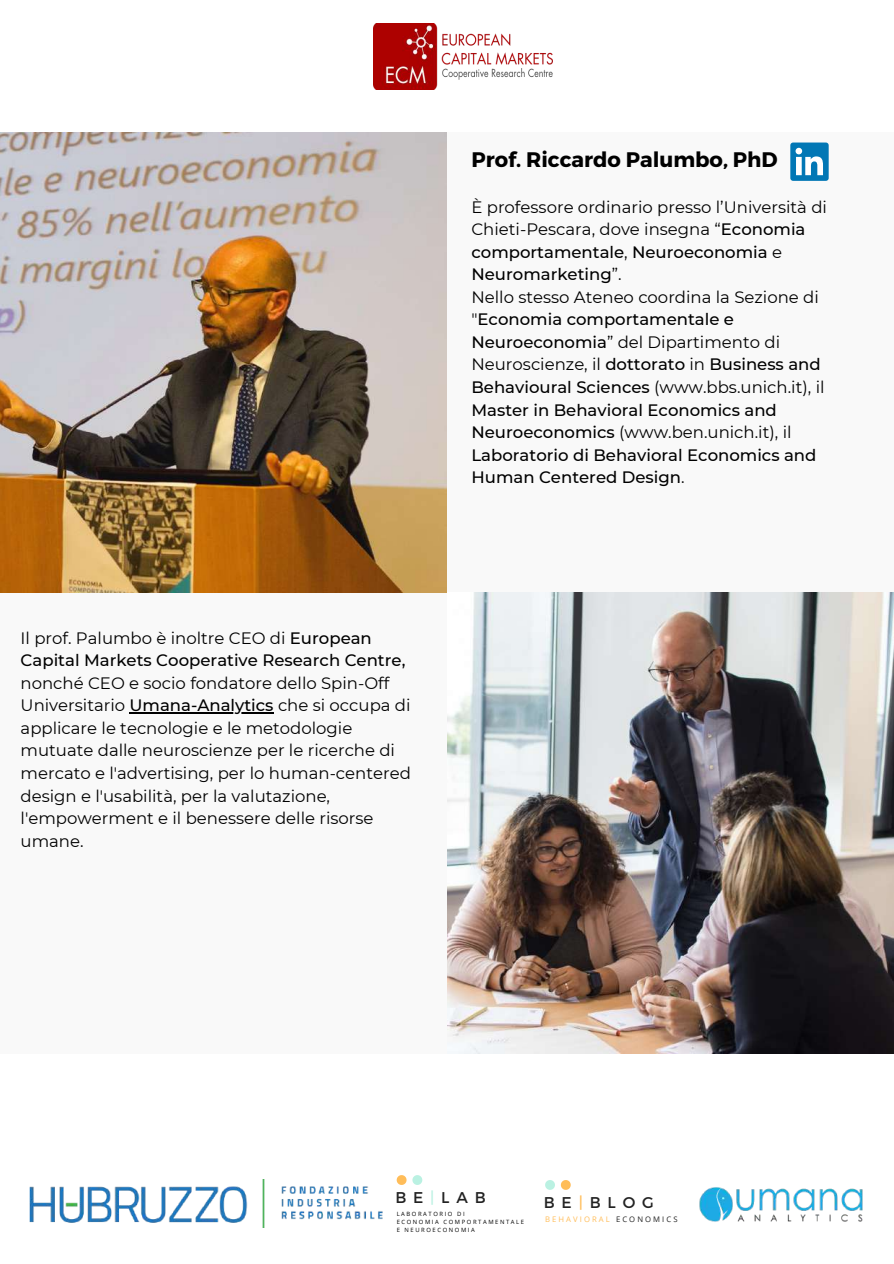
<style>
.page{position:relative;width:894px;height:1264px;background:#fff}
.page>*{position:absolute;margin:0;border:0;box-sizing:border-box;transform-origin:0 0}
.t1{font:700 21px "Montserrat";color:#000}
.t2{font:500 16.5px/22.5px "Montserrat";color:#000}
.t3{font:16.5px/22.5px "Montserrat";color:#000}
.t4{font:15.6px "Montserrat";letter-spacing:.44em;color:#222}
.t5{font:7.65px "Open Sans";letter-spacing:.27em;color:#ffbd59}
.t6{font:5.85px/7.9px "Open Sans";letter-spacing:.27em;color:#000}
.s1{font-weight:400}
.s2{font-weight:500}
.s3{color:#baf1e2}
.s4{color:#ffbd59}
.s5{color:#222}
</style>
<div class="page">
<img style="left:0;top:132px;width:447px;height:460px">
<div style="left:447px;top:132px;width:446px;height:460px;background:#f9f9f9"></div>
<div style="left:0;top:592px;width:447px;height:461px;background:#f9f9f9"></div>
<img style="left:447px;top:592px;width:446px;height:461px">
<div style="left:790px;top:142px;width:38px;height:39px;background:#0177b5;border-radius:3px"></div>
<svg style="left:795px;top:148px;width:27px;height:27px"></svg>
<hr style="left:129px;top:712px;width:144px;height:1px;background:#000">
<img style="left:373px;top:24px;width:179px;height:65px">
<svg style="left:396px;top:1175px;width:10px;height:9px"></svg>
<svg style="left:412px;top:1175px;width:10px;height:9px"></svg>
<svg style="left:545px;top:1180px;width:25px;height:9px"></svg>
<img style="left:699px;top:1187px;width:164px;height:35px">
<img style="left:29px;top:1179px;width:354px;height:47px">
<p class="t2" style="left:21px;top:626px;width:386px"><span class="s1">Il prof. Palumbo è inoltre CEO di</span> European<br>Capital Markets Cooperative Research Centre,</p>
<p class="t3" style="left:21px;top:671px;width:391px">nonché CEO e socio fondatore dello Spin-Off Universitario <span class="s2">Umana-Analytics</span> che si occupa di applicare le tecnologie e le metodologie mutuate dalle neuroscienze per le ricerche di mercato e l'advertising, per lo human-centered design e l'usabilità, per la valutazione, l'empowerment e il benessere delle risorse umane.</p>
<p class="t1" style="left:471px;top:146px;width:307px">Prof. Riccardo Palumbo, PhD</p>
<p class="t2" style="left:471px;top:195px;width:357px"><span class="s1">È professore ordinario presso l’Università di Chieti-Pescara, dove insegna “</span>Economia comportamentale<span class="s1">,</span> Neuroeconomia <span class="s1">e </span>Neuromarketing<span class="s1">”.<br>Nello stesso Ateneo coordina la Sezione di "</span>Economia comportamentale e Neuroeconomia<span class="s1">” del Dipartimento di Neuroscienze, il</span> dottorato <span class="s1">in</span> Business and Behavioural Sciences <span class="s1">(www.bbs.unich.it), il </span>Master in Behavioral Economics and Neuroeconomics <span class="s1">(www.ben.unich.it), il </span>Laboratorio di Behavioral Economics and Human Centered Design<span class="s1">.</span></p>
<p class="t4" style="left:395px;top:1187px;width:92px">BE<span class="s3">|</span>LAB</p>
<p class="t6" style="left:396px;top:1209px;width:129px">LABORATORIO DI<br>ECONOMIA COMPORTAMENTALE<br>E NEUROECONOMIA</p>
<p class="t4" style="left:543px;top:1192px;width:112px">BE<span class="s4">|</span>BLOG</p>
<p class="t5" style="left:545px;top:1214px;width:134px">BEHAVIORAL <span class="s5">ECONOMICS</span></p>
</div>
